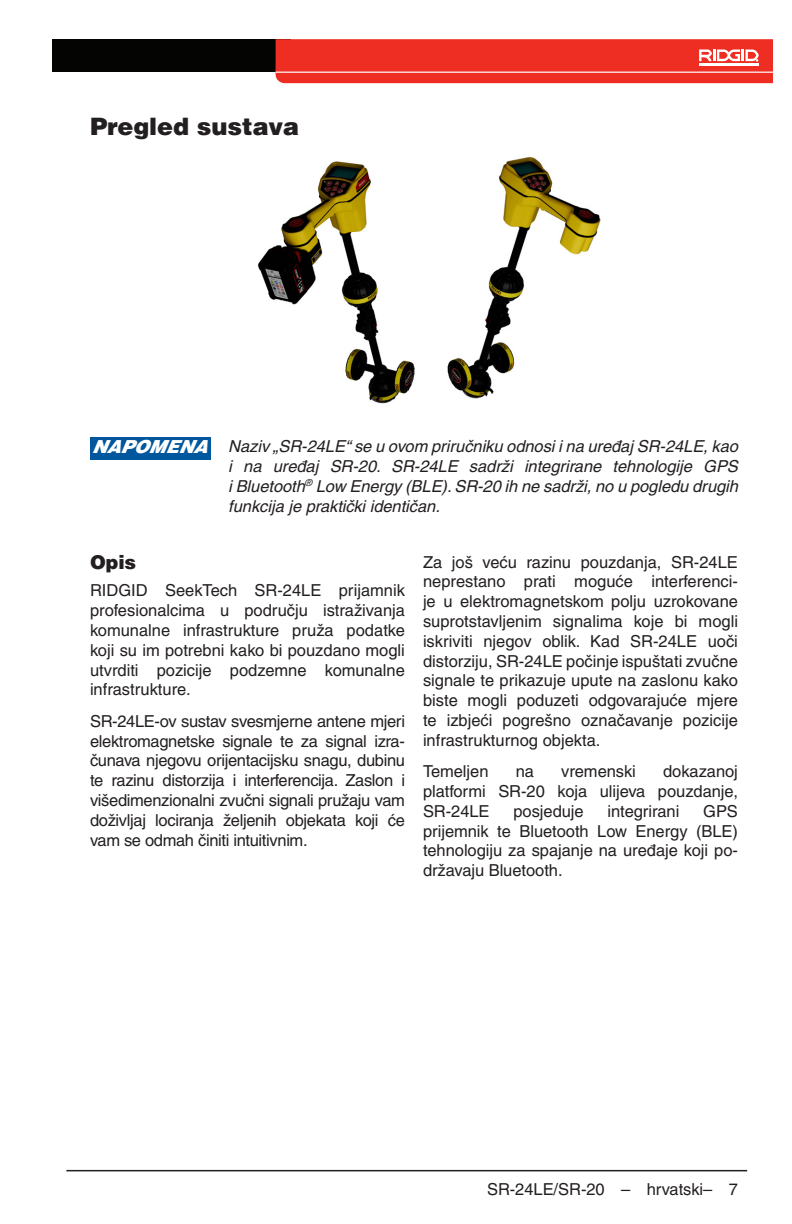
<style>
.page{position:relative;width:792px;height:1224px;background:#fff}
.page>*{position:absolute;margin:0;border:0;box-sizing:border-box;transform-origin:0 0}
.Head_1___h1_-_half{font:900 24px "Helvetica LT Pro";letter-spacing:-.005em;color:#231f20}
.Head_2____h2_-_half{font:900 19px "Helvetica LT Pro";color:#231f20}
.Notice_White{font:italic 900 18px "Helvetica LT Pro";letter-spacing:-.005em;color:#fff}
.Basic_Normal___bn{font:16.4px/19.8px "Helvetica LT Pro";letter-spacing:-.005em;color:#231f20;text-align:justify}
.Basic_Italic___bi{font:italic 16.4px/19.8px "Helvetica LT Pro";letter-spacing:-.005em;color:#231f20;text-align:justify}
</style>
<div class="page">
<hr style="left:66px;top:1170px;width:681px;height:1px;background:#231f20">
<div style="left:52px;top:39px;width:239px;height:33px;background:#040503"></div>
<svg style="left:276px;top:39px;width:497px;height:44px;background:#ee3a2f"></svg>
<img style="left:258px;top:156px;width:342px;height:248px">
<div style="left:90px;top:437px;width:120px;height:22px;background:#00579d"></div>
<p class="Head_1___h1_-_half" style="left:90px;top:110px;width:211px">Pregled sustava</p>
<p class="Notice_White" style="left:92px;top:435px;width:122px">NAPOMENA</p>
<p class="Basic_Italic___bi" style="left:228px;top:437px;width:511px">Naziv „SR-24LE“ se u ovom priručniku odnosi i na uređaj SR-24LE, kao i na uređaj SR-20. SR-24LE sadrži integrirane tehnologije GPS i Bluetooth<sup>®</sup> Low Energy (BLE). SR-20 ih ne sadrži, no u pogledu drugih funkcija je praktički identičan.</p>
<p class="Head_2____h2_-_half" style="left:90px;top:550px;width:48px">Opis</p>
<p class="Basic_Normal___bn" style="left:90px;top:581px;width:317px">RIDGID SeekTech SR‑24LE prijamnik profesionalcima u području istraživanja komunalne infrastrukture pruža podatke koji su im potrebni kako bi pouzdano mogli utvrditi pozicije podzemne komunalne infrastrukture.</p>
<p class="Basic_Normal___bn" style="left:90px;top:711px;width:317px">SR‑24LE-ov sustav svesmjerne antene mjeri elektromagnetske signale te za signal izra&shy;čunava njegovu orijentacijsku snagu, dubinu te razinu distorzija i interferencija. Zaslon i višedimenzionalni zvučni signali pružaju vam doživljaj lociranja željenih objekata koji će vam se odmah činiti intuitivnim.</p>
<p class="Basic_Normal___bn" style="left:423px;top:552px;width:317px">Za još veću razinu pouzdanja, SR‑24LE neprestano prati moguće interferenci&shy;je u elektromagnetskom polju uzrokovane suprotstavljenim signalima koje bi mogli iskriviti njegov oblik. Kad SR‑24LE uoči distorziju, SR‑24LE počinje ispuštati zvučne signale te prikazuje upute na zaslonu kako biste mogli poduzeti odgovarajuće mjere te izbjeći pogrešno označavanje pozicije infrastrukturnog objekta.</p>
<p class="Basic_Normal___bn" style="left:423px;top:762px;width:67px">Temeljen</p>
<p class="Basic_Normal___bn" style="left:516px;top:762px;width:20px">na</p>
<p class="Basic_Normal___bn" style="left:561px;top:762px;width:76px">vremenski</p>
<p class="Basic_Normal___bn" style="left:423px;top:762px;width:317px;text-indent:240px">dokazanoj platformi SR‑20 koja ulijeva pouzdanje, SR‑24LE</p>
<p class="Basic_Normal___bn" style="left:423px;top:801px;width:317px;text-indent:280px">GPS prijemnik te Bluetooth Low Energy (BLE) tehnologiju za spajanje na uređaje koji po&shy;državaju Bluetooth.</p>
<p class="Basic_Normal___bn" style="left:513px;top:801px;width:72px">posjeduje</p>
<p class="Basic_Normal___bn" style="left:608px;top:801px;width:73px">integrirani</p>
<p class="Basic_Normal___bn" style="left:487px;top:1180px;width:252px">SR-24LE/SR-20 – hrvatski– 7</p>
</div>
